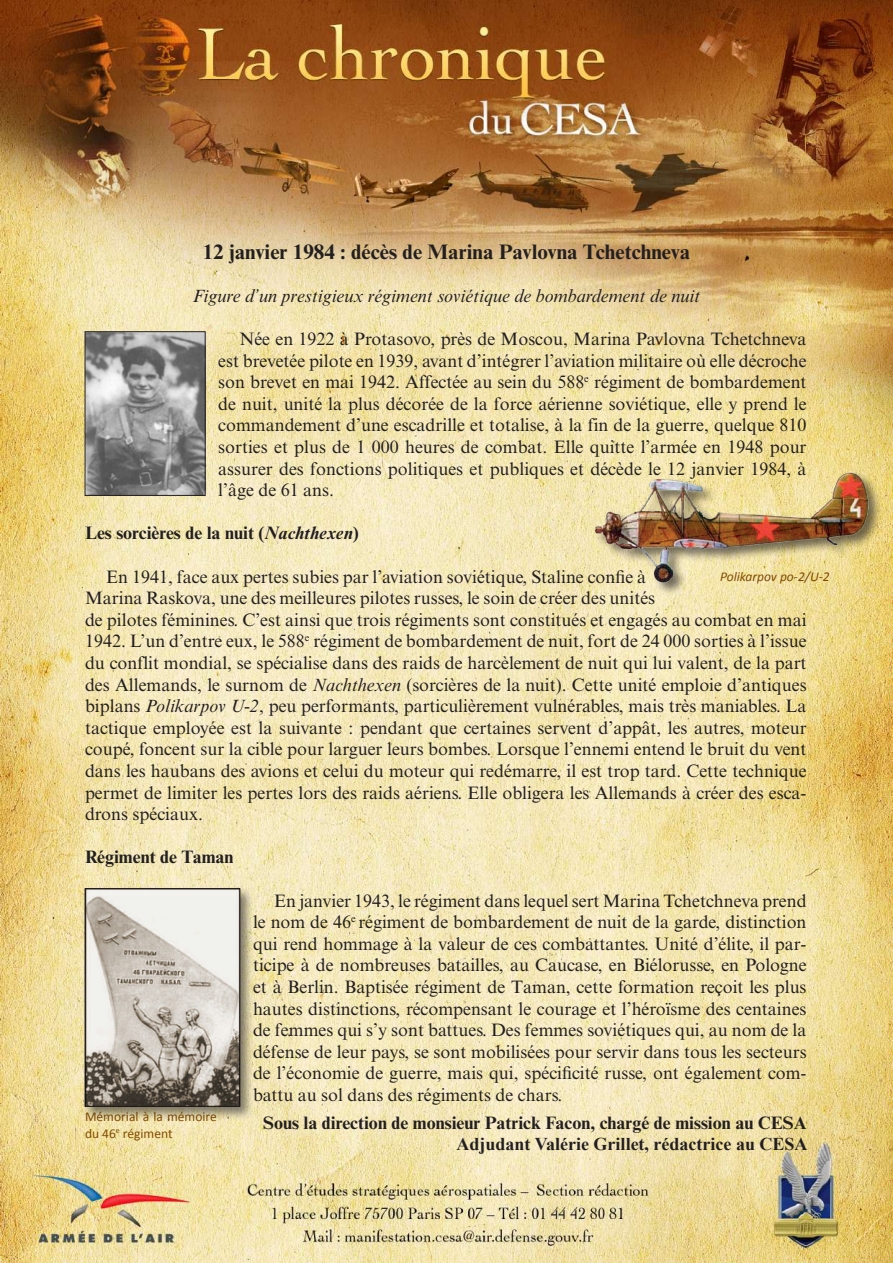
<style>
.page{position:relative;width:893px;height:1263px;background:#fff}
.page>*{position:absolute;margin:0;border:0;box-sizing:border-box;transform-origin:0 0}
.t1{font:700 21px "Times New Roman MT Std";color:#231f20}
.t2{font:18px/21.6px "Times New Roman MT Std";color:#231f20;text-align:justify}
.t3{font:700 18px "Times New Roman MT Std";color:#231f20}
.t4{font:italic 18px "Times New Roman MT Std";color:#231f20}
.t5{font:700 18px "Times New Roman";color:#231f20}
.t6{font:13.5px/16.2px "Calibri";color:#834b00}
.t7{font:italic 13.5px "Calibri";color:#834b00}
.s1{font-style:italic}
</style>
<div class="page">
<img style="left:0;top:0;width:893px;height:1263px">
<img style="left:87px;top:333px;width:117px;height:161px">
<div style="left:85px;top:331px;width:121px;height:165px;border:1px solid #231f20"></div>
<div style="left:82px;top:886px;width:173px;height:235px;background:#231f20;opacity:.56"></div>
<img style="left:87px;top:890px;width:151px;height:215px">
<div style="left:85px;top:888px;width:155px;height:219px;border:1px solid #231f20"></div>
<div style="left:594px;top:471px;width:288px;height:125px;background:#231f20;opacity:.63"></div>
<img style="left:585px;top:458px;width:290px;height:128px">
<p class="t1" style="left:203px;top:238px;width:489px">12 janvier 1984 : décès de Marina Pavlovna Tchetchneva</p>
<p class="t4" style="left:193px;top:285px;width:509px">Figure d’un prestigieux régiment soviétique de bombardement de nuit</p>
<p class="t2" style="left:218px;top:328px;width:590px;text-indent:21px">Née en 1922 à Protasovo, près de Moscou, Marina Pavlovna Tchetchneva est brevetée pilote en 1939, avant d’intégrer l’aviation militaire où elle décroche son brevet en mai 1942. Affectée au sein du 588<sup>e</sup> régiment de bombardement de nuit, unité la plus décorée de la force aérienne soviétique, elle y prend le commandement d’une escadrille et totalise, à la fin de la guerre, quelque 810 sorties et plus de 1 000 heures de combat. Elle quitte l’armée en 1948 pour assurer des fonctions politiques et publiques et décède le 12 janvier 1984, à l’âge de 61 ans.</p>
<p class="t3" style="left:85px;top:522px;width:275px">Les sorcières de la nuit (<span class="s1">Nachthexen</span>)</p>
<p class="t2" style="left:85px;top:566px;width:723px;text-align:left;text-indent:21px">En 1941, face aux pertes subies par l’aviation soviétique, Staline confie à<br>Marina Raskova, une des meilleures pilotes russes, le soin de créer des unités<br>de pilotes féminines. C’est ainsi que trois régiments sont constitués et engagés au combat en mai 1942. L’un d’entre eux, le 588<sup>e</sup> régiment de bombardement de nuit, fort de 24 000 sorties à l’issue du conflit mondial, se spécialise dans des raids de harcèlement de nuit qui lui valent, de la part des Allemands, le surnom de <span class="s1">Nachthexen</span> (sorcières de la nuit). Cette unité emploie d’antiques biplans <span class="s1">Polikarpov U-2</span>, peu performants, particulièrement vulnérables, mais très maniables. La tactique employée est la suivante : pendant que certaines servent d’appât, les autres, moteur coupé, foncent sur la cible pour larguer leurs bombes. Lorsque l’ennemi entend le bruit du vent dans les haubans des avions et celui du moteur qui redémarre, il est trop tard. Cette technique permet de limiter les pertes lors des raids aériens. Elle obligera les Allemands à créer des esca&shy;drons spéciaux.</p>
<p class="t3" style="left:85px;top:846px;width:150px">Régiment de Taman</p>
<p class="t2" style="left:253px;top:890px;width:555px;text-indent:21px">En janvier 1943, le régiment dans lequel sert Marina Tchetchneva prend le nom de 46<sup>e</sup> régiment de bombardement de nuit de la garde, distinction qui rend hommage à la valeur de ces combattantes. Unité d’élite, il par&shy;ticipe à de nombreuses batailles, au Caucase, en Biélorusse, en Pologne et à Berlin. Baptisée régiment de Taman, cette formation reçoit les plus hautes distinctions, récompensant le courage et l’héroïsme des centaines de femmes qui s’y sont battues. Des femmes soviétiques qui, au nom de la défense de leur pays, se sont mobilisées pour servir dans tous les secteurs de l’économie de guerre, mais qui, spécificité russe, ont également com&shy;battu au sol dans des régiments de chars.</p>
<p class="t3" style="left:263px;top:1111px;width:545px">Sous la direction de monsieur Patrick Facon, chargé de mission au CESA</p>
<p class="t5" style="left:457px;top:1132px;width:353px">Adjudant Valérie Grillet, rédactrice au CESA</p>
<p class="t7" style="left:720px;top:567px;width:111px">Polikarpov po-2/U-2</p>
<p class="t6" style="left:85px;top:1109px;width:133px">Mémorial à la mémoire du 46<sup>e</sup> régiment</p>
</div>
